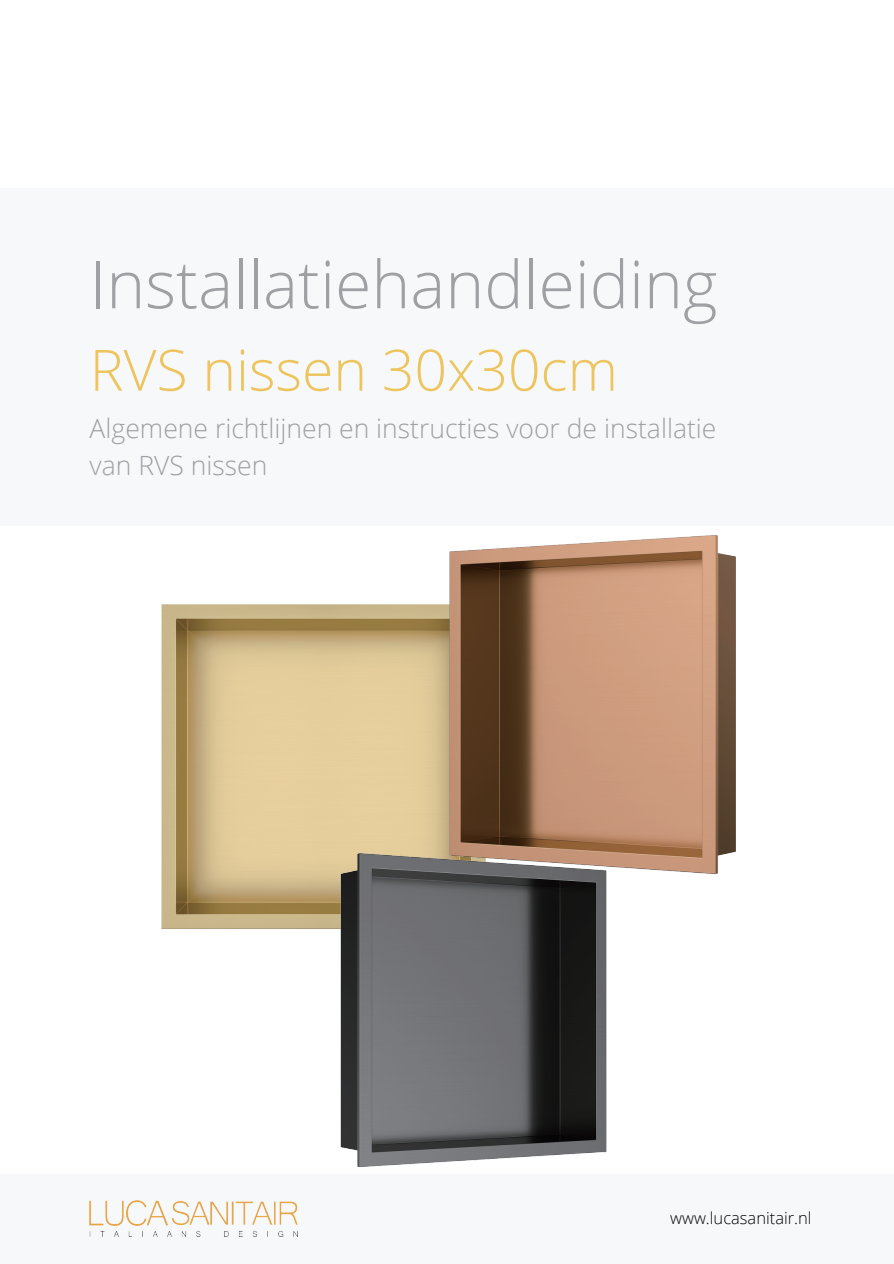
<style>
.page{position:relative;width:894px;height:1264px;background:#fff}
.page>*{position:absolute;margin:0;border:0;box-sizing:border-box;transform-origin:0 0}
.t1{font:300 66px "Open Sans";color:#9ea0a4}
.t2{font:300 57px "Open Sans";color:#edc45d}
.t3{font:300 26.55px/36px "Open Sans";color:#9ea0a4}
.t4{font:300 16.5px "Open Sans";color:#030303}
</style>
<div class="page">
<div style="left:0;top:188px;width:893px;height:337px;background:#f7f8fa"></div>
<div style="left:0;top:1174px;width:893px;height:89px;background:#f7f8fa"></div>
<img style="left:90px;top:1200px;width:208px;height:36px">
<img style="left:161px;top:604px;width:219px;height:325px">
<img style="left:380px;top:535px;width:356px;height:340px">
<img style="left:270px;top:819px;width:400px;height:399px">
<h1 class="t1" style="left:90px;top:239px;width:629px">Installatiehandleiding</h1>
<h2 class="t2" style="left:90px;top:331px;width:529px">RVS nissen 30x30cm</h2>
<p class="t3" style="left:90px;top:410px;width:628px">Algemene richtlijnen en instructies voor de installatie van RVS nissen</p>
<p class="t4" style="left:670px;top:1207px;width:143px">www.lucasanitair.nl</p>
</div>
